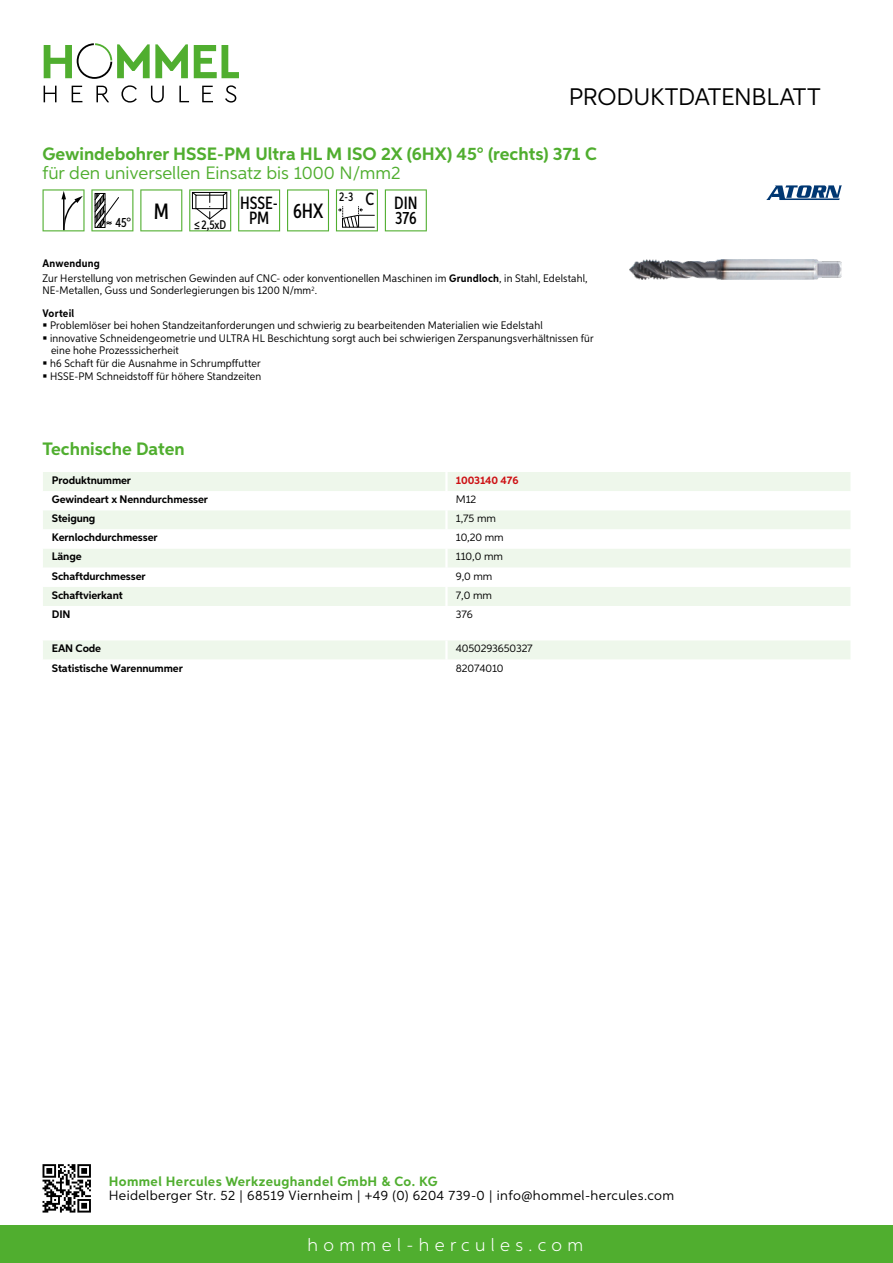
<style>
.page{position:relative;width:893px;height:1263px;background:#fff}
.page>*{position:absolute;margin:0;border:0;box-sizing:border-box;transform-origin:0 0}
.t1{font:24px "Aspira";letter-spacing:-.01em;color:#000}
.t2{font:500 20.7px "Aspira XX Nar";color:#000}
.t3{font:700 18px "Aspira";color:#50ae2f}
.t4{font:18px "Aspira";color:#50ae2f}
.t5{font:300 18px "Aspira";letter-spacing:.3em;color:#fff}
.t6{font:500 17.85px/14.9px "Aspira XX Nar";color:#000;text-align:right}
.t7{font:13.5px "Aspira";letter-spacing:.03em;color:#000}
.t8{font:700 13.5px "Aspira";letter-spacing:.03em;color:#50ae2f}
.t9{font:500 13.35px "Aspira XX Nar";color:#000}
.t10{font:500 12.6px "Aspira XX Nar";color:#000}
.t11{font:10.95px/12.6px "Aspira Nar";letter-spacing:.015em;color:#000}
.t12{font:700 10.95px "Aspira";letter-spacing:-.01em;color:#000}
.t13{font:10.95px "Aspira";letter-spacing:-.01em;color:#000}
.t14{font:700 10.95px "Aspira";letter-spacing:-.01em;color:#cd1013}
.s1{font-weight:700}
</style>
<div class="page">
<div style="left:0;top:1226px;width:893px;height:37px;background:#50ae2f"></div>
<svg style="left:43px;top:1164px;width:48px;height:48px"></svg>
<svg style="left:194px;top:45px;width:45px;height:33px"></svg>
<svg style="left:44px;top:43px;width:144px;height:36px"></svg>
<svg style="left:44px;top:86px;width:13px;height:16px"></svg>
<svg style="left:72px;top:86px;width:10px;height:16px"></svg>
<svg style="left:96px;top:86px;width:13px;height:16px"></svg>
<svg style="left:121px;top:85px;width:16px;height:18px"></svg>
<svg style="left:151px;top:86px;width:13px;height:17px"></svg>
<svg style="left:179px;top:86px;width:10px;height:16px"></svg>
<svg style="left:202px;top:86px;width:11px;height:16px"></svg>
<svg style="left:225px;top:85px;width:11px;height:18px"></svg>
<div style="left:43px;top:472px;width:807px;height:19px;background:#eef7eb"></div>
<svg style="left:43px;top:510px;width:807px;height:96px;fill:#eef7eb"></svg>
<hr style="left:445px;top:472px;width:3px;height:19px;background:#fff">
<hr style="left:445px;top:510px;width:3px;height:19px;background:#fff">
<hr style="left:445px;top:529px;width:3px;height:19px;background:#fff">
<hr style="left:445px;top:548px;width:3px;height:20px;background:#fff">
<hr style="left:445px;top:568px;width:3px;height:19px;background:#fff">
<hr style="left:445px;top:587px;width:3px;height:19px;background:#fff">
<div style="left:43px;top:640px;width:807px;height:19px;background:#eef7eb"></div>
<svg style="left:43px;top:189px;width:42px;height:42px"></svg>
<svg style="left:91px;top:189px;width:42px;height:42px"></svg>
<svg style="left:140px;top:189px;width:42px;height:42px"></svg>
<svg style="left:189px;top:189px;width:42px;height:42px"></svg>
<svg style="left:238px;top:189px;width:42px;height:42px"></svg>
<svg style="left:287px;top:189px;width:42px;height:42px"></svg>
<svg style="left:336px;top:189px;width:42px;height:42px"></svg>
<svg style="left:385px;top:189px;width:42px;height:42px"></svg>
<img style="left:629px;top:259px;width:213px;height:21px">
<svg style="left:766px;top:185px;width:76px;height:15px"></svg>
<h1 class="t1" style="left:569px;top:82px;width:253px">Produktdatenblatt</h1>
<h3 class="t3" style="left:43px;top:142px;width:556px">Gewindebohrer HSSE-PM Ultra HL M ISO 2X (6HX) 45° (rechts) 371 C</h3>
<h3 class="t4" style="left:43px;top:162px;width:360px">für den universellen Einsatz bis 1000 N/mm2</h3>
<p class="t9" style="left:116px;top:215px;width:55px">45° <sup>M</sup></p>
<p class="t10" style="left:194px;top:217px;width:34px">≤2,5xD</p>
<h2 class="t2" style="left:249px;top:198px;width:76px"><sub>PM</sub> 6HX</h2>
<h3 class="t6" style="left:339px;top:196px;width:80px"><sup>2-3</sup> C DIN<br>376</h3>
<h3 class="t6" style="left:240px;top:196px;width:39px">HSSE-</h3>
<p class="t11" style="left:43px;top:256px;width:547px;line-height:15.1px"><span class="s1">Anwendung<br></span>Zur Herstellung von metrischen Gewinden auf CNC- oder konventionellen Maschinen im <span class="s1">Grundloch</span>, in Stahl, Edelstahl,</p>
<p class="t11" style="left:43px;top:279px;width:276px;line-height:22.2px">NE-Metallen, Guss und Sonderlegierungen bis 1200 N/mm<sup>2</sup>.<br><span class="s1">Vorteil</span></p>
<p class="t11" style="left:50px;top:319px;width:545px">Problemlöser bei hohen Standzeitanforderungen und schwierig zu bearbeitenden Materialien wie Edelstahl<br>innovative Schneidengeometrie und ULTRA HL Beschichtung sorgt auch bei schwierigen Zerspanungsverhältnissen für eine hohe Prozesssicherheit<br>h6 Schaft für die Ausnahme in Schrumpffutter<br>HSSE-PM Schneidstoff für höhere Standzeiten</p>
<h3 class="t3" style="left:43px;top:438px;width:144px">Technische Daten</h3>
<p class="t12" style="left:52px;top:473px;width:81px">Produktnummer</p>
<p class="t14" style="left:456px;top:473px;width:64px">1003140 476</p>
<p class="t12" style="left:52px;top:493px;width:158px">Gewindeart x Nenndurchmesser</p>
<p class="t13" style="left:456px;top:493px;width:22px">M12</p>
<p class="t12" style="left:52px;top:512px;width:45px">Steigung</p>
<p class="t13" style="left:456px;top:512px;width:42px">1,75 mm</p>
<p class="t12" style="left:52px;top:531px;width:107px">Kernlochdurchmesser</p>
<p class="t13" style="left:456px;top:531px;width:49px">10,20 mm</p>
<p class="t12" style="left:52px;top:550px;width:31px">Länge</p>
<p class="t13" style="left:456px;top:550px;width:49px">110,0 mm</p>
<p class="t12" style="left:52px;top:569px;width:95px">Schaftdurchmesser</p>
<p class="t13" style="left:456px;top:569px;width:38px">9,0 mm</p>
<p class="t12" style="left:52px;top:588px;width:72px">Schaftvierkant</p>
<p class="t13" style="left:456px;top:588px;width:38px">7,0 mm</p>
<p class="t12" style="left:52px;top:607px;width:20px">DIN</p>
<p class="t13" style="left:456px;top:607px;width:18px">376</p>
<p class="t12" style="left:52px;top:642px;width:51px">EAN Code</p>
<p class="t13" style="left:456px;top:642px;width:78px">4050293650327</p>
<p class="t12" style="left:52px;top:661px;width:132px">Statistische Warennummer</p>
<p class="t13" style="left:456px;top:661px;width:49px">82074010</p>
<p class="t8" style="left:109px;top:1172px;width:330px">Hommel Hercules Werkzeughandel GmbH &amp; Co. KG</p>
<p class="t7" style="left:109px;top:1187px;width:567px">Heidelberger Str. 52 | 68519 Viernheim | +49 (0) 6204 739-0 | info@hommel-hercules.com</p>
<h3 class="t5" style="left:307px;top:1234px;width:277px">hommel-hercules.com</h3>
</div>
